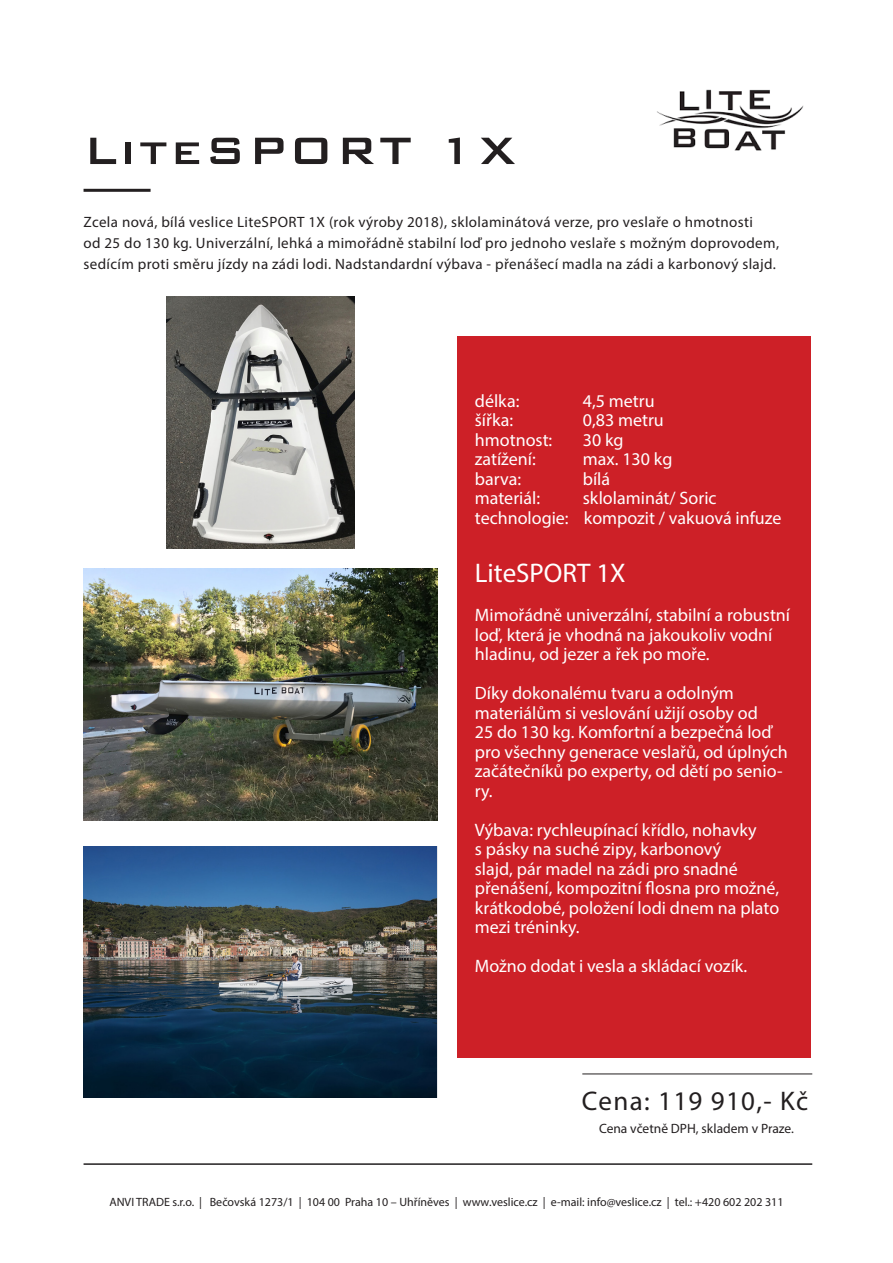
<style>
.page{position:relative;width:893px;height:1263px;background:#fff}
.page>*{position:absolute;margin:0;border:0;box-sizing:border-box;transform-origin:0 0}
.Text{font:500 51px "Bank Gothic BT";letter-spacing:.05em;color:#231f20}
.t1{font:27px "Myriad Pro";letter-spacing:.05em;color:#231f20}
.t2{font:27px "Myriad Pro";color:#fff}
.t3{font:18px/19.5px "Myriad Pro";color:#fff}
.t4{font:15px/21px "Myriad Pro";letter-spacing:.025em;color:#231f20}
.t5{font:13.5px "Myriad Pro";color:#231f20}
.t6{font:12px "Myriad Pro";color:#231f20}
</style>
<div class="page">
<hr style="left:84px;top:189px;width:67px;height:3px;background:#231f20">
<img style="left:166px;top:297px;width:189px;height:252px">
<img style="left:84px;top:568px;width:353px;height:252px">
<img style="left:84px;top:846px;width:353px;height:252px">
<div style="left:457px;top:336px;width:354px;height:721px;background:#cd2027"></div>
<hr style="left:582px;top:1074px;width:230px;height:1px;background:#231f20">
<hr style="left:84px;top:1163px;width:728px;height:2px;background:#231f20">
<img style="left:657px;top:89px;width:147px;height:61px">
<p class="Text" style="left:84px;top:123px;width:433px">LiteSPORT 1X</p>
<p class="t4" style="left:84px;top:212px;width:697px">Zcela nová, bílá veslice LiteSPORT 1X (rok výroby 2018), sklolaminátová verze, pro veslaře o hmotnosti<br>od 25 do 130 kg. Univerzální, lehká a mimořádně stabilní loď pro jednoho veslaře s možným doprovodem, sedícím proti směru jízdy na zádi lodi. Nadstandardní výbava - přenášecí madla na zádi a karbonový slajd.</p>
<p class="t3" style="left:475px;top:390px;width:46px">délka:</p>
<p class="t3" style="left:583px;top:390px;width:73px">4,5 metru</p>
<p class="t3" style="left:475px;top:410px;width:40px">šířka:</p>
<p class="t3" style="left:583px;top:410px;width:83px">0,83 metru</p>
<p class="t3" style="left:475px;top:429px;width:79px">hmotnost:</p>
<p class="t3" style="left:583px;top:429px;width:42px">30 kg</p>
<p class="t3" style="left:475px;top:449px;width:63px">zatížení:</p>
<p class="t3" style="left:583px;top:449px;width:91px">max. 130 kg</p>
<p class="t3" style="left:475px;top:468px;width:48px">barva:</p>
<p class="t3" style="left:583px;top:468px;width:29px">bílá</p>
<p class="t3" style="left:475px;top:488px;width:67px">materiál:</p>
<p class="t3" style="left:583px;top:488px;width:135px">sklolaminát/ Soric</p>
<p class="t3" style="left:475px;top:507px;width:308px">technologie: kompozit / vakuová infuze</p>
<p class="t2" style="left:475px;top:556px;width:152px">LiteSPORT 1X</p>
<p class="t3" style="left:475px;top:605px;width:317px">Mimořádně univerzální, stabilní a robustní loď, která je vhodná na jakoukoliv vodní hladinu, od jezer a řek po moře.</p>
<p class="t3" style="left:475px;top:683px;width:314px">Díky dokonalému tvaru a odolným materiálům si veslování užijí osoby od<br>25 do 130 kg. Komfortní a bezpečná loď pro všechny generace veslařů, od úplných začátečníků po experty, od dětí po senio&shy;ry.</p>
<p class="t3" style="left:475px;top:819px;width:306px">Výbava: rychleupínací křídlo, nohavky<br>s pásky na suché zipy, karbonový<br>slajd, pár madel na zádi pro snadné přenášení, kompozitní flosna pro možné, krátkodobé, položení lodi dnem na plato mezi tréninky.</p>
<p class="t3" style="left:475px;top:956px;width:274px">Možno dodat i vesla a skládací vozík.</p>
<p class="t1" style="left:582px;top:1084px;width:228px">Cena: 119 910,- Kč</p>
<p class="t5" style="left:599px;top:1120px;width:196px">Cena včetně DPH, skladem v Praze.</p>
<p class="t6" style="left:109px;top:1194px;width:676px">ANVI TRADE s.r.o. | Bečovská 1273/1 | 104 00 Praha 10 – Uhříněves | www.veslice.cz | e-mail: info@veslice.cz | tel.: +420 602 202 311</p>
</div>
